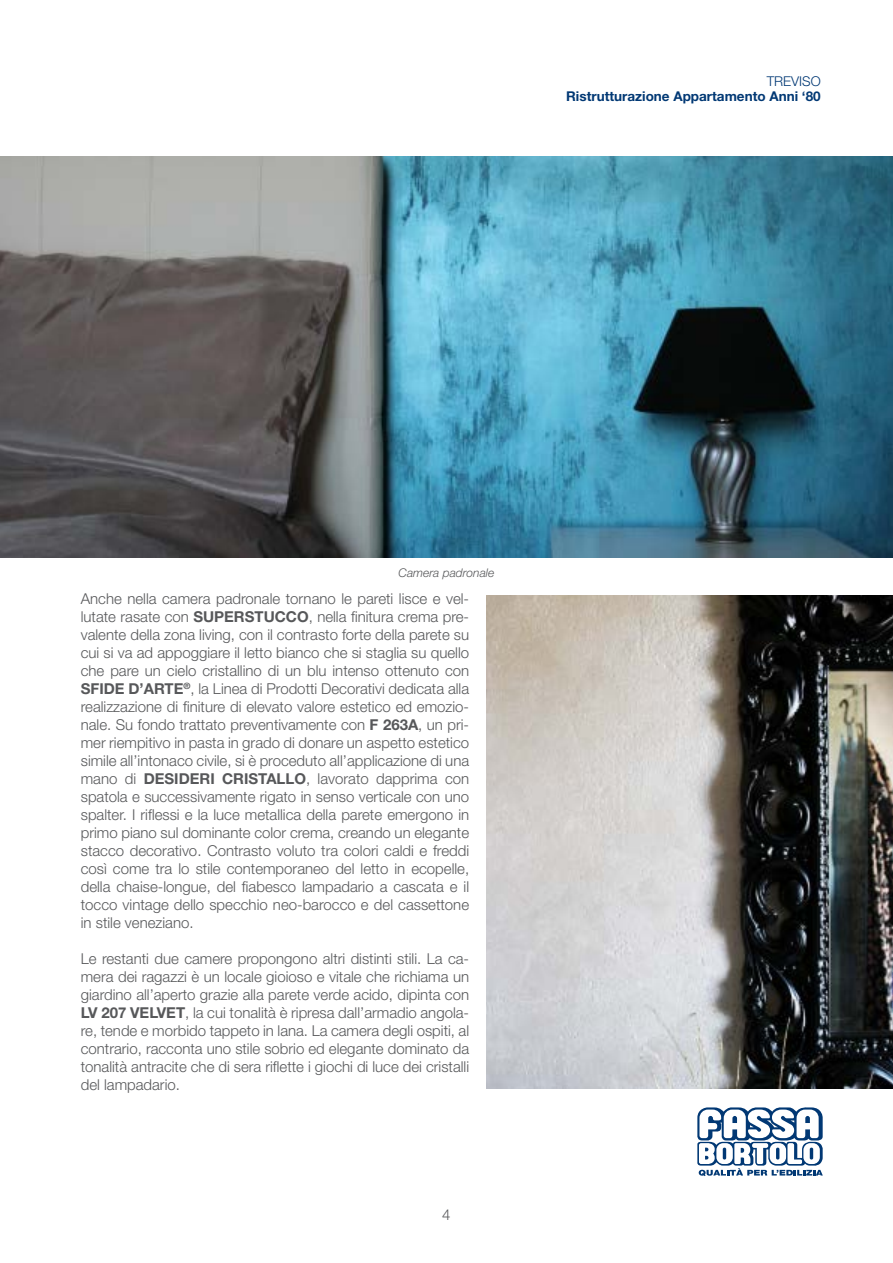
<style>
.page{position:relative;width:893px;height:1263px;background:#fff}
.page>*{position:absolute;margin:0;border:0;box-sizing:border-box;transform-origin:0 0}
.Testo_Normale{font:300 15px/18px "Helvetica Neue LT Std";color:#57585a;text-align:justify}
.t1{font:700 13.5px "Helvetica Neue LT Std";color:#013874}
.t2{font:300 13.5px "Helvetica Neue LT Std";color:#013874}
.Didascalia{font:italic 300 12px "Helvetica Neue LT Std";color:#57585a}
.s1{font-weight:700}
</style>
<div class="page">
<svg style="left:697px;top:1107px;width:126px;height:69px"></svg>
<img style="left:0;top:156px;width:893px;height:401px">
<img style="left:486px;top:595px;width:407px;height:494px">
<p class="t2" style="left:767px;top:73px;width:56px">TREVISO</p>
<p class="t1" style="left:566px;top:88px;width:256px">Ristrutturazione Appartamento Anni ‘80</p>
<p class="Didascalia" style="left:399px;top:566px;width:97px">Camera padronale</p>
<p class="Testo_Normale" style="left:81px;top:589px;width:390px">Anche nella camera padronale tornano le pareti lisce e vel&shy;lutate rasate con <span class="s1">SUPERSTUCCO</span>, nella finitura crema pre&shy;valente della zona living, con il contrasto forte della parete su cui si va ad appoggiare il letto bianco che si staglia su quello che pare un cielo cristallino di un blu intenso ottenuto con <span class="s1">SFIDE D’ARTE</span><sup>®</sup>, la Linea di Prodotti Decorativi dedicata alla realizzazione di finiture di elevato valore estetico ed emozio&shy;nale. Su fondo trattato preventivamente con <span class="s1">F 263A</span>, un pri&shy;mer riempitivo in pasta in grado di donare un aspetto estetico simile all’intonaco civile, si è proceduto all’applicazione di una mano di <span class="s1">DESIDERI CRISTALLO</span>, lavorato dapprima con spatola e successivamente rigato in senso verticale con uno spalter. I riflessi e la luce metallica della parete emergono in primo piano sul dominante color crema, creando un elegante stacco decorativo. Contrasto voluto tra colori caldi e freddi così come tra lo stile contemporaneo del letto in ecopelle, della chaise-longue, del fiabesco lampadario a cascata e il tocco vintage dello specchio neo-barocco e del cassettone in stile veneziano.</p>
<p class="Testo_Normale" style="left:81px;top:949px;width:390px">Le restanti due camere propongono altri distinti stili. La ca&shy;mera dei ragazzi è un locale gioioso e vitale che richiama un giardino all’aperto grazie alla parete verde acido, dipinta con <span class="s1">LV 207 VELVET</span>, la cui tonalità è ripresa dall’armadio angola&shy;re, tende e morbido tappeto in lana. La camera degli ospiti, al contrario, racconta uno stile sobrio ed elegante dominato da tonalità antracite che di sera riflette i giochi di luce dei cristalli del lampadario.</p>
<p class="Testo_Normale" style="left:442px;top:1205px;width:10px">4</p>
</div>
